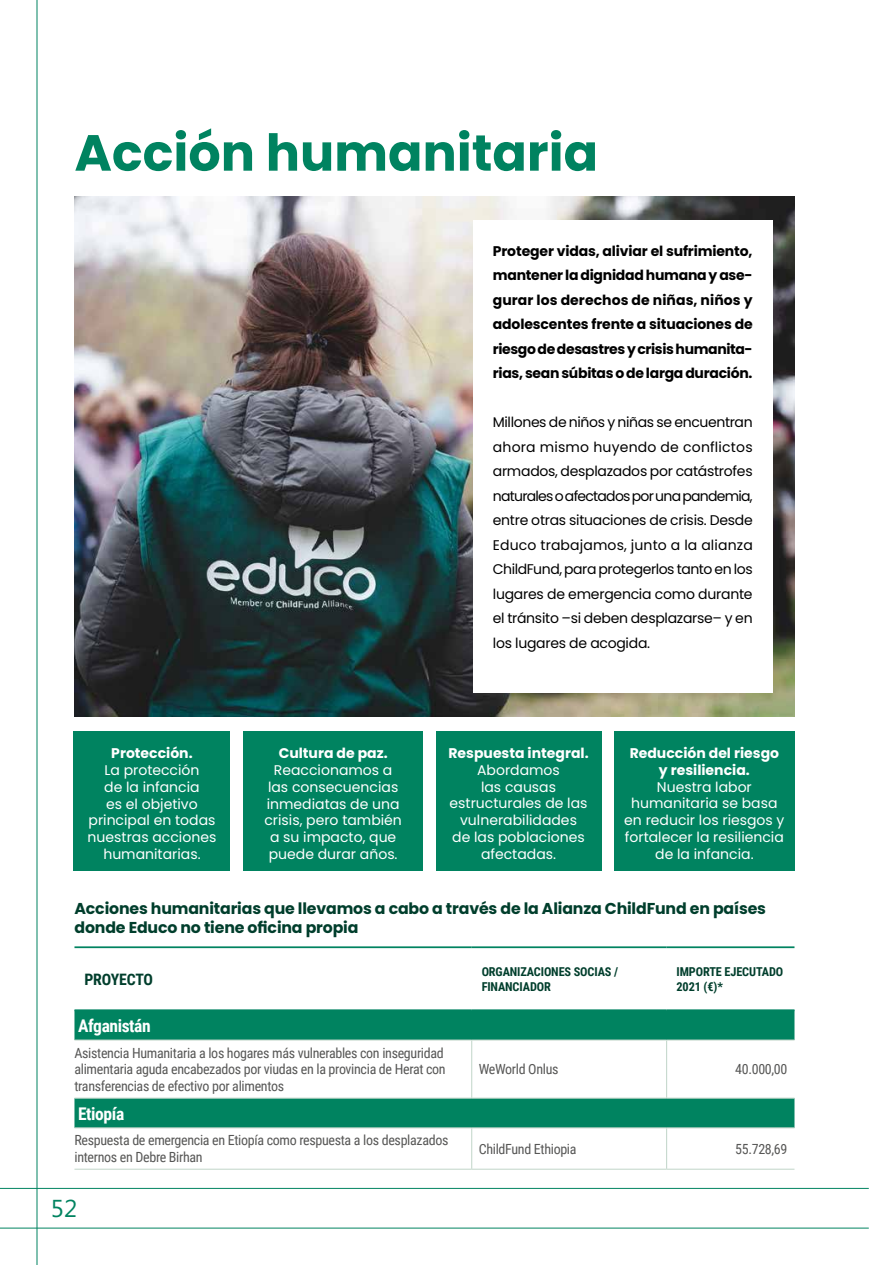
<style>
.page{position:relative;width:869px;height:1265px;background:#fff}
.page>*{position:absolute;margin:0;border:0;box-sizing:border-box;transform-origin:0 0}
.t1{font:700 50.75px "Poppins";color:#008360}
.t2{font:24.5px "Segoe";color:#008360}
.t3{font:700 17.5px "Roboto Condensed";letter-spacing:-.025em;color:#fff}
.t4{font:700 15.75px/18.9px "Poppins";letter-spacing:-.01em;color:#003e2c}
.t5{font:700 15.75px "Roboto Condensed";letter-spacing:-.01em;color:#003e2c}
.t6{font:14px/16.8px "Poppins";color:#fff;text-align:center}
.t7{font:14px/24.5px "Poppins";letter-spacing:-.02em;color:#000;text-align:justify}
.t8{font:14px/16.8px "Roboto Condensed";letter-spacing:-.025em;color:#575756}
.t9{font:700 14px/24.5px "Poppins";letter-spacing:-.02em;color:#000;text-align:justify}
.t10{font:700 14px/16.8px "Poppins";color:#fff;text-align:center}
.t11{font:700 12.25px/14.7px "Roboto Condensed";letter-spacing:-.01em;color:#003e2c}
</style>
<div class="page">
<img style="left:74px;top:197px;width:720px;height:520px">
<div style="left:73px;top:732px;width:157px;height:139px;background:#008360"></div>
<div style="left:243px;top:732px;width:179px;height:139px;background:#008360"></div>
<div style="left:436px;top:732px;width:165px;height:139px;background:#008360"></div>
<div style="left:614px;top:732px;width:180px;height:139px;background:#008360"></div>
<div style="left:74px;top:1011px;width:720px;height:29px;background:#008360"></div>
<svg style="left:74px;top:1041px;width:720px;height:128px"></svg>
<hr style="left:74px;top:1040px;width:397px;height:1px;background:#c0d5c8">
<hr style="left:471px;top:1040px;width:195px;height:1px;background:#c0d5c8">
<hr style="left:666px;top:1040px;width:128px;height:1px;background:#c0d5c8">
<hr style="left:74px;top:1127px;width:397px;height:1px;background:#c0d5c8">
<hr style="left:471px;top:1127px;width:195px;height:1px;background:#c0d5c8">
<hr style="left:666px;top:1127px;width:128px;height:1px;background:#c0d5c8">
<hr style="left:74px;top:946px;width:397px;height:2px;background:#008360">
<hr style="left:471px;top:946px;width:195px;height:2px;background:#008360">
<hr style="left:666px;top:946px;width:128px;height:2px;background:#008360">
<hr style="left:471px;top:1040px;width:1px;height:58px;background:#c0d5c8">
<hr style="left:666px;top:1040px;width:1px;height:58px;background:#c0d5c8">
<hr style="left:74px;top:1098px;width:397px;height:1px;background:#c0d5c8">
<hr style="left:471px;top:1098px;width:195px;height:1px;background:#c0d5c8">
<hr style="left:666px;top:1098px;width:128px;height:1px;background:#c0d5c8">
<hr style="left:471px;top:1128px;width:1px;height:41px;background:#c0d5c8">
<hr style="left:666px;top:1128px;width:1px;height:41px;background:#c0d5c8">
<hr style="left:74px;top:1169px;width:397px;height:1px;background:#c0d5c8">
<hr style="left:471px;top:1169px;width:195px;height:1px;background:#c0d5c8">
<hr style="left:666px;top:1169px;width:128px;height:1px;background:#c0d5c8">
<hr style="left:74px;top:1009px;width:397px;height:2px;background:#008360">
<hr style="left:471px;top:1009px;width:195px;height:2px;background:#008360">
<hr style="left:666px;top:1009px;width:128px;height:2px;background:#008360">
<div style="left:472px;top:220px;width:300px;height:473px;background:#fff"></div>
<hr style="left:37px;top:0;width:1px;height:1265px;background:#008360">
<hr style="left:0;top:1228px;width:868px;height:1px;background:#008360">
<hr style="left:0;top:1188px;width:868px;height:1px;background:#008360">
<h1 class="t1" style="left:74px;top:123px;width:525px">Acción humanitaria</h1>
<p class="t10" style="left:111px;top:745px;width:83px">Protección.</p>
<p class="t6" style="left:88px;top:762px;width:130px">La protección<br>de la infancia<br>es el objetivo principal en todas nuestras acciones humanitarias.</p>
<p class="t10" style="left:278px;top:745px;width:110px">Cultura de paz.</p>
<p class="t6" style="left:264px;top:762px;width:139px">Reaccionamos a las consecuencias inmediatas de una crisis, pero también a su impacto, que puede durar años.</p>
<p class="t9" style="left:492px;top:238px;width:261px">Proteger vidas, aliviar el sufrimiento, mantener la dignidad humana y ase&shy;gurar los derechos de niñas, niños y adolescentes frente a situaciones de riesgo de desastres y crisis humanita&shy;rias, sean súbitas o de larga duración.</p>
<p class="t7" style="left:492px;top:410px;width:261px">Millones de niños y niñas se encuentran ahora mismo huyendo de conflictos armados, desplazados por catástrofes naturales o afectados por una pandemia, entre otras situaciones de crisis. Desde Educo trabajamos, junto a la alianza ChildFund, para protegerlos tanto en los lugares de emergencia como durante el tránsito –si deben desplazarse– y en los lugares de acogida.</p>
<p class="t10" style="left:448px;top:745px;width:142px">Respuesta integral.</p>
<p class="t6" style="left:449px;top:762px;width:139px">Abordamos<br>las causas estructurales de las vulnerabilidades de las poblaciones afectadas.</p>
<p class="t10" style="left:629px;top:745px;width:151px">Reducción del riesgo y resiliencia.</p>
<p class="t6" style="left:624px;top:778px;width:162px">Nuestra labor humanitaria se basa en reducir los riesgos y fortalecer la resiliencia de la infancia.</p>
<p class="t4" style="left:74px;top:899px;width:692px">Acciones humanitarias que llevamos a cabo a través de la Alianza ChildFund en países donde Educo no tiene oficina propia</p>
<p class="t5" style="left:84px;top:968px;width:70px">PROYECTO</p>
<p class="t11" style="left:481px;top:964px;width:138px">ORGANIZACIONES SOCIAS /<br>FINANCIADOR</p>
<p class="t11" style="left:676px;top:964px;width:108px">IMPORTE EJECUTADO<br>2021 (€)*</p>
<p class="t3" style="left:78px;top:1013px;width:74px">Afganistán</p>
<p class="t8" style="left:74px;top:1044px;width:372px">Asistencia Humanitaria a los hogares más vulnerables con inseguridad alimentaria aguda encabezados por viudas en la provincia de Herat con transferencias de efectivo por alimentos</p>
<p class="t8" style="left:478px;top:1060px;width:81px">WeWorld Onlus</p>
<p class="t8" style="left:734px;top:1060px;width:54px">40.000,00</p>
<p class="t3" style="left:78px;top:1101px;width:48px">Etiopía</p>
<p class="t8" style="left:74px;top:1131px;width:375px">Respuesta de emergencia en Etiopía como respuesta a los desplazados internos en Debre Birhan</p>
<p class="t8" style="left:478px;top:1140px;width:99px">ChildFund Ethiopia</p>
<p class="t8" style="left:734px;top:1140px;width:54px">55.728,69</p>
<h2 class="t2" style="left:51px;top:1192px;width:28px">52</h2>
</div>
